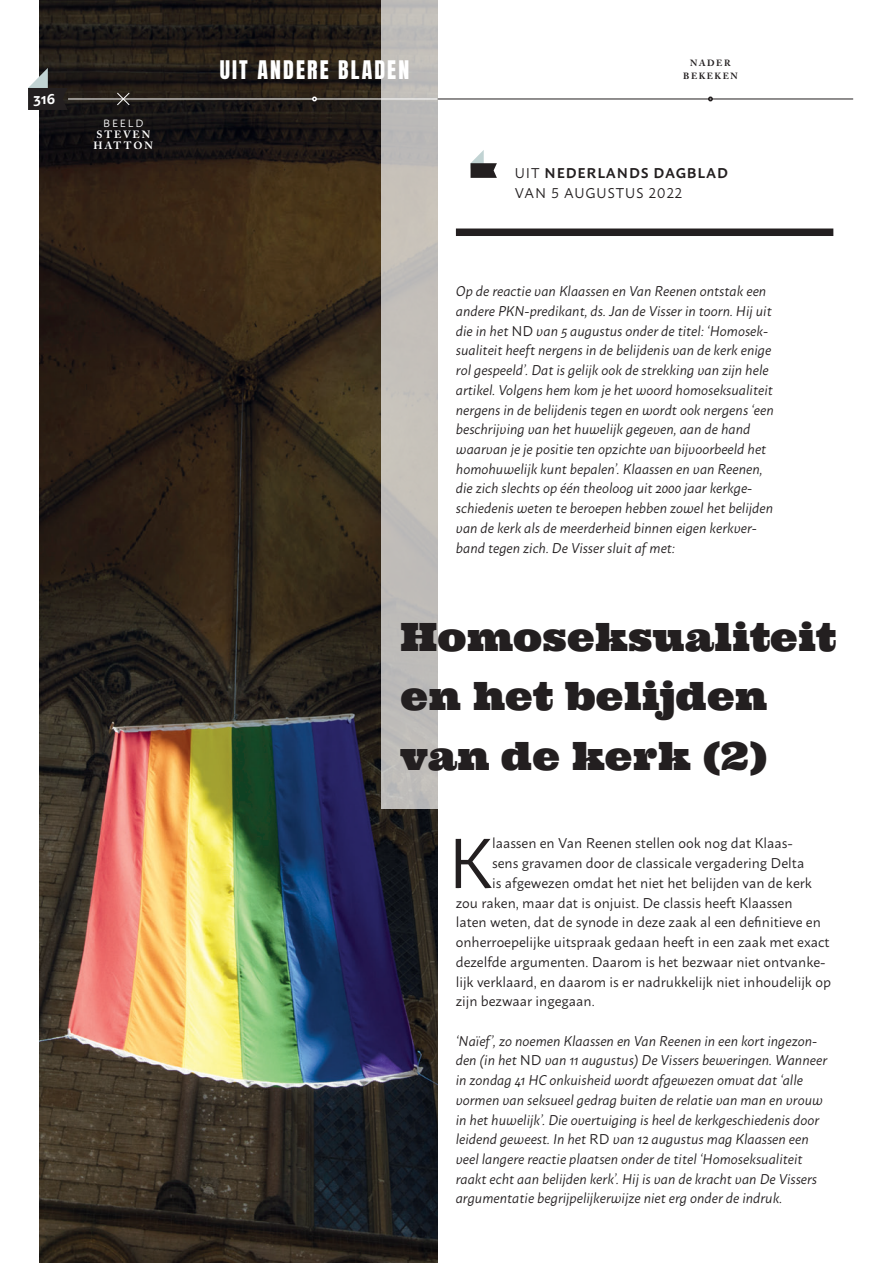
<style>
.page{position:relative;width:893px;height:1263px;background:#fff}
.page>*{position:absolute;margin:0;border:0;box-sizing:border-box;transform-origin:0 0}
.kader{font:70.05px "Macho";color:#231f20}
.brood{font:39px/59.1px "Ultra";color:#231f20}
.brood-2{font:21.75px "Anton";letter-spacing:.1em;color:#fff}
.t1{font:600 15px "Macho";color:#fff}
.kader-2{font:italic 14.1px/19.6px "Macho";color:#231f20}
.kader-3{font:14.1px "Macho";color:#231f20}
.kader-4{font:600 14.1px "Macho";letter-spacing:.06em;color:#231f20}
.kader-5{font:14.1px "Macho";letter-spacing:.06em;color:#231f20}
.brood-3{font:700 10.5px "Adobe Caslon Pro";letter-spacing:.195em;color:#fff}
.brood-4{font:10.5px "Macho";letter-spacing:.18em;color:#fff}
.t2{font:700 9px/13.5px "Adobe Caslon Pro";letter-spacing:.165em;color:#231f20;text-align:center}
.s1{font-weight:400}
.s2{font-style:normal}
</style>
<div class="page">
<img style="left:40px;top:0;width:398px;height:1263px">
<div style="left:456px;top:228px;width:377px;height:8px;background:#231f20"></div>
<svg style="left:381px;top:0;width:75px;height:809px;fill:#c3bfba"></svg>
<svg style="left:471px;top:150px;width:26px;height:28px"></svg>
<svg style="left:708px;top:97px;width:5px;height:4px"></svg>
<svg style="left:28px;top:68px;width:40px;height:42px"></svg>
<hr style="left:437px;top:99px;width:416px;height:1px;background:#231f20">
<hr style="left:68px;top:99px;width:370px;height:1px;background:#fff">
<svg style="left:116px;top:92px;width:14px;height:14px"></svg>
<svg style="left:312px;top:97px;width:5px;height:4px"></svg>
<p class="t1" style="left:34px;top:85px;width:23px">316</p>
<p class="brood-4" style="left:103px;top:114px;width:42px">BEELD</p>
<p class="brood-3" style="left:96px;top:128px;width:55px">STEVEN</p>
<p class="brood-3" style="left:94px;top:139px;width:61px">HATTON</p>
<p class="brood-2" style="left:220px;top:59px;width:191px">UIT ANDERE BLADEN</p>
<p class="t2" style="left:683px;top:56px;width:56px">NADER<br>BEKEKEN</p>
<p class="kader-4" style="left:515px;top:160px;width:215px"><span class="s1">UIT</span> NEDERLANDS DAGBLAD</p>
<p class="kader-5" style="left:515px;top:180px;width:169px">VAN 5 AUGUSTUS 2022</p>
<p class="kader-2" style="left:456px;top:280px;width:319px">Op de reactie van Klaassen en Van Reenen ontstak een andere PKN-predikant, ds. Jan de Visser in toorn. Hij uit die in het <span class="s2">ND</span> van 5 augustus onder de titel: ‘Homosek&shy;sualiteit heeft nergens in de belijdenis van de kerk enige rol gespeeld’. Dat is gelijk ook de strekking van zijn hele artikel. Volgens hem kom je het woord homoseksualiteit nergens in de belijdenis tegen en wordt ook nergens ‘een beschrijving van het huwelijk gegeven, aan de hand waarvan je je positie ten opzichte van bijvoorbeeld het homohuwelijk kunt bepalen’. Klaassen en van Reenen, die zich slechts op één theoloog uit 2000 jaar kerkge&shy;schiedenis weten te beroepen hebben zowel het belijden van de kerk als de meerderheid binnen eigen kerkver&shy;band tegen zich. De Visser sluit af met:</p>
<p class="brood" style="left:401px;top:607px;width:437px">Homoseksualiteit en het belijden van de kerk (2)</p>
<p class="kader" style="left:447px;top:802px;width:46px">K</p>
<p class="kader-3" style="left:492px;top:831px;width:302px">laassen en Van Reenen stellen ook nog dat Klaas-</p>
<p class="kader-3" style="left:492px;top:851px;width:314px">sens gravamen door de classicale vergadering Delta</p>
<p class="kader-3" style="left:492px;top:871px;width:321px">is afgewezen omdat het niet het belijden van de kerk</p>
<p class="kader-3" style="left:456px;top:890px;width:338px">zou raken, maar dat is onjuist. De classis heeft Klaassen</p>
<p class="kader-3" style="left:456px;top:910px;width:367px">laten weten, dat de synode in deze zaak al een definitieve en</p>
<p class="kader-3" style="left:456px;top:930px;width:375px">onherroepelijke uitspraak gedaan heeft in een zaak met exact</p>
<p class="kader-3" style="left:456px;top:949px;width:371px">dezelfde argumenten. Daarom is het bezwaar niet ontvanke-</p>
<p class="kader-3" style="left:456px;top:969px;width:377px">lijk verklaard, en daarom is er nadrukkelijk niet inhoudelijk op</p>
<p class="kader-3" style="left:456px;top:989px;width:141px">zijn bezwaar ingegaan.</p>
<p class="kader-2" style="left:456px;top:1030px;width:373px">‘Naïef’, zo noemen Klaassen en Van Reenen in een kort ingezon&shy;den (in het <span class="s2">ND</span> van 11 augustus) De Vissers beweringen. Wanneer in zondag 41 HC onkuisheid wordt afgewezen omvat dat ‘alle vormen van seksueel gedrag buiten de relatie van man en vrouw in het huwelijk’. Die overtuiging is heel de kerkgeschiedenis door leidend geweest. In het <span class="s2">RD</span> van 12 augustus mag Klaassen een veel langere reactie plaatsen onder de titel ‘Homoseksualiteit raakt echt aan belijden kerk’. Hij is van de kracht van De Vissers argumentatie begrijpelijkerwijze niet erg onder de indruk.</p>
</div>
